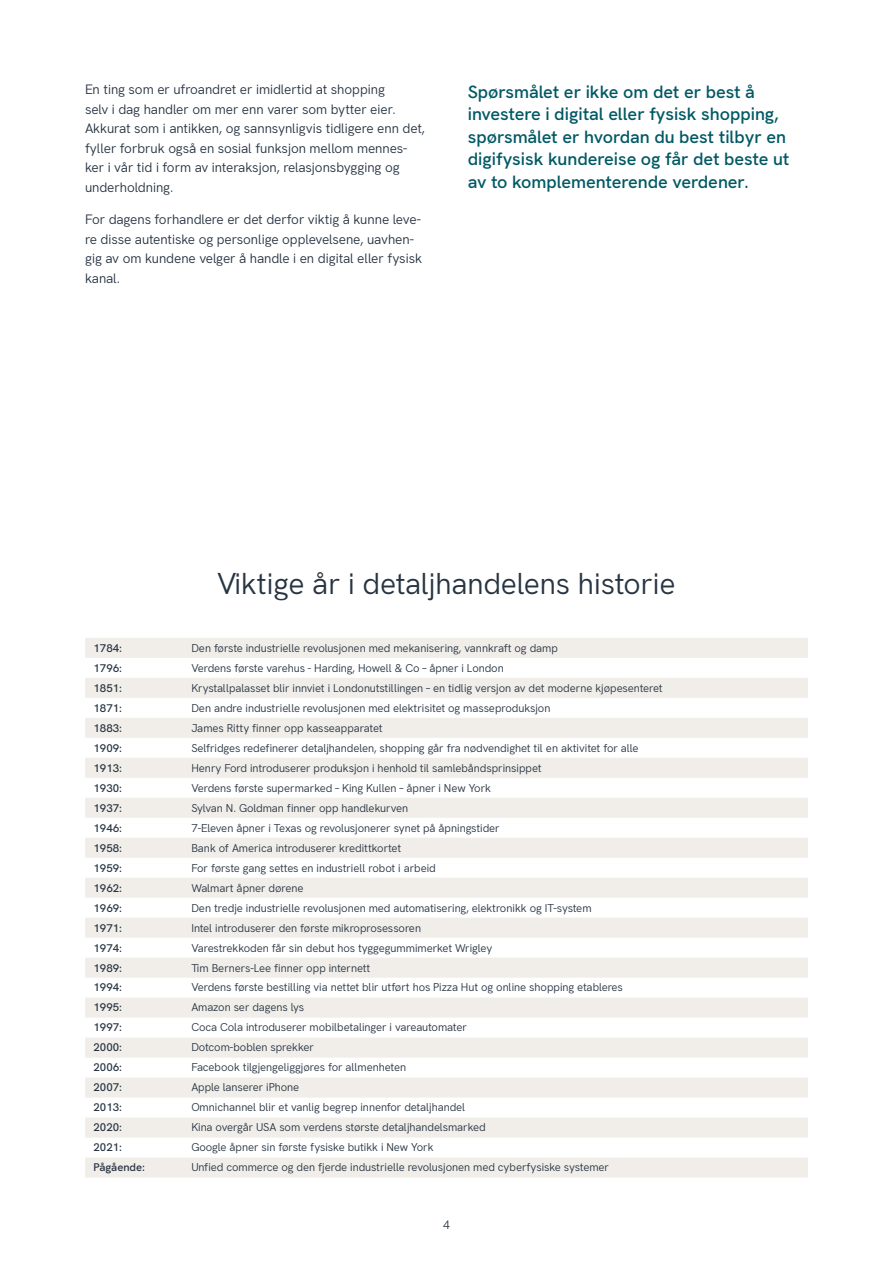
<style>
.page{position:relative;width:893px;height:1263px;background:#fff}
.page>*{position:absolute;margin:0;border:0;box-sizing:border-box;transform-origin:0 0}
.t1{font:30px "Hanken Grotesk";letter-spacing:-.01em;color:#273442}
.t2{font:600 18px/22.5px "Hanken Grotesk";letter-spacing:-.005em;color:#005963}
.t3{font:13.5px/19.5px "Hanken Grotesk";color:#273442}
.t4{font:12px "Hanken Grotesk";color:#273442}
.t5{font:11.25px "Hanken Grotesk";letter-spacing:-.01em;color:#273442}
.t6{font:600 11.25px "Hanken Grotesk";color:#273442}
</style>
<div class="page">
<svg style="left:85px;top:638px;width:723px;height:539px;fill:#f3f1ee"></svg>
<p class="t3" style="left:85px;top:79px;width:341px">En ting som er ufroandret er imidlertid at shopping<br>selv i dag handler om mer enn varer som bytter eier.<br>Akkurat som i antikken, og sannsynligvis tidligere enn det, fyller forbruk også en sosial funksjon mellom mennes&shy;ker i vår tid i form av interaksjon, relasjonsbygging og underholdning.</p>
<p class="t3" style="left:85px;top:209px;width:339px">For dagens forhandlere er det derfor viktig å kunne leve&shy;re disse autentiske og personlige opplevelsene, uavhen&shy;gig av om kundene velger å handle i en digital eller fysisk kanal.</p>
<h2 class="t2" style="left:468px;top:79px;width:323px">Spørsmålet er ikke om det er best å investere i digital eller fysisk shopping, spørsmålet er hvordan du best tilbyr en digifysisk kundereise og får det beste ut av to komplementerende verdener.</h2>
<h1 class="t1" style="left:217px;top:560px;width:460px">Viktige år i detaljhandelens historie</h1>
<p class="t6" style="left:94px;top:639px;width:30px">1784:</p>
<p class="t5" style="left:191px;top:639px;width:368px">Den første industrielle revolusjonen med mekanisering, vannkraft og damp</p>
<p class="t6" style="left:94px;top:659px;width:30px">1796:</p>
<p class="t5" style="left:191px;top:659px;width:314px">Verdens første varehus - Harding, Howell &amp; Co – åpner i London</p>
<p class="t6" style="left:94px;top:679px;width:30px">1851:</p>
<p class="t5" style="left:191px;top:679px;width:473px">Krystallpalasset blir innviet i Londonutstillingen – en tidlig versjon av det moderne kjøpesenteret</p>
<p class="t6" style="left:94px;top:699px;width:30px">1871:</p>
<p class="t5" style="left:191px;top:699px;width:361px">Den andre industrielle revolusjonen med elektrisitet og masseproduksjon</p>
<p class="t6" style="left:94px;top:719px;width:30px">1883:</p>
<p class="t5" style="left:191px;top:719px;width:193px">James Ritty finner opp kasseapparatet</p>
<p class="t6" style="left:94px;top:739px;width:30px">1909:</p>
<p class="t5" style="left:191px;top:739px;width:449px">Selfridges redefinerer detaljhandelen, shopping går fra nødvendighet til en aktivitet for alle</p>
<p class="t6" style="left:94px;top:759px;width:30px">1913:</p>
<p class="t5" style="left:191px;top:759px;width:352px">Henry Ford introduserer produksjon i henhold til samlebåndsprinsippet</p>
<p class="t6" style="left:94px;top:779px;width:30px">1930:</p>
<p class="t5" style="left:191px;top:779px;width:301px">Verdens første supermarked – King Kullen – åpner i New York</p>
<p class="t6" style="left:94px;top:799px;width:30px">1937:</p>
<p class="t5" style="left:191px;top:799px;width:219px">Sylvan N. Goldman finner opp handlekurven</p>
<p class="t6" style="left:94px;top:819px;width:30px">1946:</p>
<p class="t5" style="left:191px;top:819px;width:310px">7-Eleven åpner i Texas og revolusjonerer synet på åpningstider</p>
<p class="t6" style="left:94px;top:839px;width:30px">1958:</p>
<p class="t5" style="left:191px;top:839px;width:211px">Bank of America introduserer kredittkortet</p>
<p class="t6" style="left:94px;top:859px;width:30px">1959:</p>
<p class="t5" style="left:191px;top:859px;width:246px">For første gang settes en industriell robot i arbeid</p>
<p class="t6" style="left:94px;top:879px;width:30px">1962:</p>
<p class="t5" style="left:191px;top:879px;width:114px">Walmart åpner dørene</p>
<p class="t6" style="left:94px;top:899px;width:30px">1969:</p>
<p class="t5" style="left:191px;top:899px;width:402px">Den tredje industrielle revolusjonen med automatisering, elektronikk og IT-system</p>
<p class="t6" style="left:94px;top:919px;width:30px">1971:</p>
<p class="t5" style="left:191px;top:919px;width:231px">Intel introduserer den første mikroprosessoren</p>
<p class="t6" style="left:94px;top:939px;width:30px">1974:</p>
<p class="t5" style="left:191px;top:939px;width:302px">Varestrekkoden får sin debut hos tyggegummimerket Wrigley</p>
<p class="t6" style="left:94px;top:959px;width:30px">1989:</p>
<p class="t5" style="left:191px;top:959px;width:181px">Tim Berners-Lee finner opp internett</p>
<p class="t6" style="left:94px;top:979px;width:30px">1994:</p>
<p class="t5" style="left:191px;top:979px;width:433px">Verdens første bestilling via nettet blir utført hos Pizza Hut og online shopping etableres</p>
<p class="t6" style="left:94px;top:999px;width:30px">1995:</p>
<p class="t5" style="left:191px;top:999px;width:114px">Amazon ser dagens lys</p>
<p class="t6" style="left:94px;top:1019px;width:30px">1997:</p>
<p class="t5" style="left:191px;top:1019px;width:277px">Coca Cola introduserer mobilbetalinger i vareautomater</p>
<p class="t6" style="left:94px;top:1039px;width:30px">2000:</p>
<p class="t5" style="left:191px;top:1039px;width:124px">Dotcom-boblen sprekker</p>
<p class="t6" style="left:94px;top:1059px;width:30px">2006:</p>
<p class="t5" style="left:191px;top:1059px;width:216px">Facebook tilgjengeliggjøres for allmenheten</p>
<p class="t6" style="left:94px;top:1079px;width:30px">2007:</p>
<p class="t5" style="left:191px;top:1079px;width:109px">Apple lanserer iPhone</p>
<p class="t6" style="left:94px;top:1099px;width:30px">2013:</p>
<p class="t5" style="left:191px;top:1099px;width:275px">Omnichannel blir et vanlig begrep innenfor detaljhandel</p>
<p class="t6" style="left:94px;top:1119px;width:30px">2020:</p>
<p class="t5" style="left:191px;top:1119px;width:296px">Kina overgår USA som verdens største detaljhandelsmarked</p>
<p class="t6" style="left:94px;top:1139px;width:30px">2021:</p>
<p class="t5" style="left:191px;top:1139px;width:244px">Google åpner sin første fysiske butikk i New York</p>
<p class="t6" style="left:94px;top:1159px;width:53px">Pågående:</p>
<p class="t5" style="left:191px;top:1159px;width:419px">Unfied commerce og den fjerde industrielle revolusjonen med cyberfysiske systemer</p>
<p class="t4" style="left:443px;top:1215px;width:8px">4</p>
</div>
